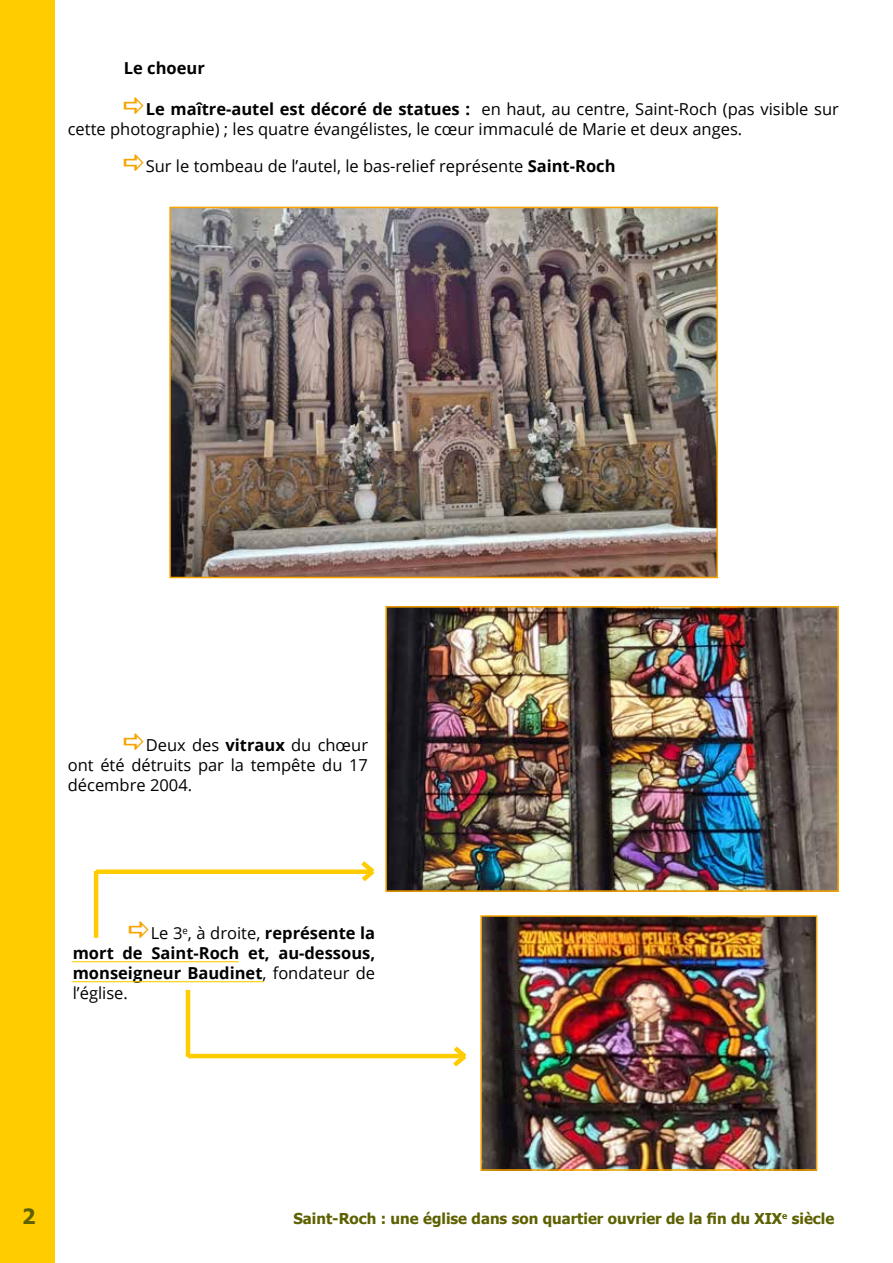
<style>
.page{position:relative;width:893px;height:1263px;background:#fff}
.page>*{position:absolute;margin:0;border:0;box-sizing:border-box;transform-origin:0 0}
.t1{font:700 21px "Tahoma";color:#5e6100}
.t2{font:16.5px/19.8px "Open Sans";color:#000}
.t3{font:700 16.5px/19.8px "Open Sans";color:#000;text-align:justify}
.t4{font:700 15px "Tahoma";color:#5e6100}
.s1{font-weight:700}
.s2{font-weight:400}
</style>
<div class="page">
<div style="left:0;top:0;width:54px;height:1263px;background:#fc0"></div>
<img style="left:172px;top:210px;width:543px;height:365px">
<div style="left:169px;top:207px;width:549px;height:371px;border:2px solid #f7a400"></div>
<img style="left:388px;top:609px;width:448px;height:280px">
<div style="left:385px;top:606px;width:454px;height:286px;border:2px solid #f7a400"></div>
<img style="left:483px;top:918px;width:331px;height:250px">
<div style="left:480px;top:915px;width:337px;height:256px;border:2px solid #f7a400"></div>
<hr style="left:94px;top:871px;width:4px;height:67px;background:#fc0">
<div style="left:96px;top:869px;width:277px;height:5px;background:#fc0"></div>
<svg style="left:356px;top:861px;width:19px;height:21px"></svg>
<hr style="left:186px;top:990px;width:4px;height:67px;background:#fc0">
<hr style="left:188px;top:1054px;width:277px;height:4px;background:#fc0">
<svg style="left:448px;top:1046px;width:19px;height:21px"></svg>
<hr style="left:72px;top:961px;width:166px;height:1px;background:#fc0">
<hr style="left:72px;top:981px;width:192px;height:1px;background:#fc0">
<p class="t3" style="left:124px;top:57px;width:82px">Le choeur</p>
<p class="t2" style="left:68px;top:99px;width:773px;text-indent:78px"><span class="s1">Le maître-autel est décoré de statues :</span> en haut, au centre, Saint-Roch (pas visible sur cette photographie) ; les quatre évangélistes, le cœur immaculé de Marie et deux anges.</p>
<p class="t2" style="left:146px;top:156px;width:471px">Sur le tombeau de l’autel, le bas-relief représente <span class="s1">Saint-Roch</span></p>
<p class="t2" style="left:68px;top:735px;width:302px;text-align:justify;text-indent:78px">Deux des <span class="s1">vitraux</span> du chœur ont été détruits par la tempête du 17 décembre 2004.</p>
<p class="t3" style="left:73px;top:923px;width:304px;text-indent:78px"><span class="s2">Le 3</span><sup>e</sup><span class="s2">, à droite,</span> représente la mort de Saint-Roch et, au-dessous, monseigneur Baudinet<span class="s2">, fondateur de l’église.</span></p>
<p class="t1" style="left:22px;top:1201px;width:15px">2</p>
<p class="t4" style="left:293px;top:1208px;width:542px">Saint-Roch : une église dans son quartier ouvrier de la fin du XIX<sup>e</sup> siècle</p>
</div>
